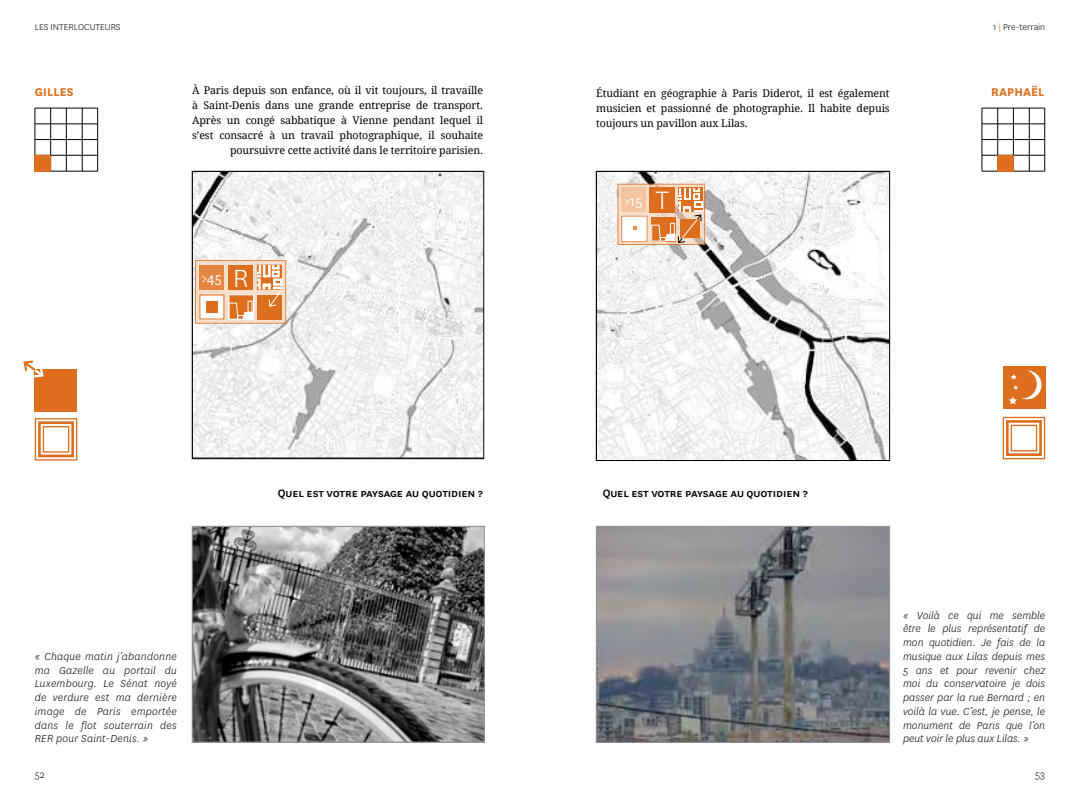
<style>
.page{position:relative;width:1080px;height:810px;background:#fff}
.page>*{position:absolute;margin:0;border:0;box-sizing:border-box;transform-origin:0 0}
.t1{font:16px "National";color:#fff}
.t2{font:15.5px "National";color:#fff}
.t3{font:700 13.12px "National";letter-spacing:.01em;color:#dd6e1d}
.t4{font:500 12.5px "National";letter-spacing:-.01em;color:#000}
.t5{font:italic 300 11.88px/13.8px "National";letter-spacing:.005em;color:#000;text-align:justify}
.t6{font:300 11.25px "National";color:#000}
.t7{font:10.62px/15px "Droid Serif";letter-spacing:-.01em;color:#000;text-align:right}
.t8{font:300 10px "National";color:#000}
.s1{color:#dd6e1d}
.s2{font-weight:300;font-size:29.12px}
.s3{font-weight:300;font-size:29.38px}
</style>
<div class="page">
<img style="left:598px;top:528px;width:290px;height:212px">
<div style="left:596px;top:526px;width:294px;height:216px;border:1px solid #939598"></div>
<svg style="left:194px;top:528px;width:288px;height:212px;background:#707070"></svg>
<div style="left:192px;top:526px;width:292px;height:216px;border:1px solid #939598"></div>
<hr style="left:98px;top:118px;width:1px;height:39px;background:#808285">
<hr style="left:82px;top:108px;width:1px;height:63px;background:#000">
<hr style="left:97px;top:108px;width:1px;height:63px;background:#000">
<hr style="left:66px;top:108px;width:1px;height:63px;background:#000">
<hr style="left:50px;top:108px;width:1px;height:63px;background:#000">
<hr style="left:35px;top:108px;width:1px;height:63px;background:#000">
<hr style="left:35px;top:124px;width:63px;height:1px;background:#000">
<hr style="left:35px;top:108px;width:63px;height:1px;background:#000">
<hr style="left:35px;top:139px;width:63px;height:1px;background:#000">
<hr style="left:35px;top:155px;width:63px;height:1px;background:#000">
<hr style="left:35px;top:171px;width:63px;height:1px;background:#000">
<hr style="left:1044px;top:117px;width:1px;height:40px;background:#000">
<hr style="left:1029px;top:108px;width:1px;height:63px;background:#000">
<hr style="left:1045px;top:108px;width:1px;height:63px;background:#000">
<hr style="left:1013px;top:108px;width:1px;height:63px;background:#000">
<hr style="left:998px;top:108px;width:1px;height:63px;background:#000">
<hr style="left:982px;top:108px;width:1px;height:63px;background:#000">
<hr style="left:982px;top:124px;width:63px;height:1px;background:#000">
<hr style="left:982px;top:108px;width:63px;height:1px;background:#000">
<hr style="left:982px;top:139px;width:63px;height:1px;background:#000">
<hr style="left:982px;top:155px;width:63px;height:1px;background:#000">
<hr style="left:982px;top:171px;width:63px;height:1px;background:#000">
<div style="left:35px;top:155px;width:16px;height:16px;background:#dd6e1d"></div>
<div style="left:997px;top:155px;width:16px;height:16px;background:#dd6e1d"></div>
<svg style="left:598px;top:173px;width:290px;height:286px"></svg>
<div style="left:596px;top:171px;width:294px;height:290px;border:1px solid #000"></div>
<svg style="left:34px;top:418px;width:44px;height:43px"></svg>
<div style="left:38px;top:421px;width:36px;height:36px;border:3px solid #dd6e1d"></div>
<div style="left:43px;top:426px;width:26px;height:27px;border:1px solid #dd6e1d"></div>
<svg style="left:194px;top:173px;width:288px;height:284px"></svg>
<div style="left:192px;top:171px;width:292px;height:288px;border:1px solid #000"></div>
<div style="left:1003px;top:366px;width:43px;height:42px;background:#dd6e1d"></div>
<svg style="left:1002px;top:416px;width:44px;height:44px"></svg>
<div style="left:1006px;top:420px;width:36px;height:36px;border:3px solid #dd6e1d"></div>
<div style="left:1011px;top:425px;width:26px;height:26px;border:1px solid #dd6e1d"></div>
<div style="left:34px;top:369px;width:43px;height:42px;background:#dd6e1d"></div>
<svg style="left:23px;top:360px;width:21px;height:18px"></svg>
<svg style="left:618px;top:184px;width:87px;height:61px"></svg>
<div style="left:621px;top:188px;width:25px;height:24px;background:#f3c49f"></div>
<div style="left:650px;top:187px;width:25px;height:25px;background:#dd6e1d"></div>
<div style="left:621px;top:216px;width:26px;height:26px;background:#fff;border:1px solid #e79356"></div>
<svg style="left:633px;top:226px;width:4px;height:4px"></svg>
<svg style="left:651px;top:188px;width:51px;height:56px"></svg>
<svg style="left:195px;top:260px;width:91px;height:64px;background:#f0caad"></svg>
<div style="left:200px;top:265px;width:24px;height:25px;background:#e48642"></div>
<div style="left:200px;top:295px;width:24px;height:24px;background:#fff"></div>
<div style="left:206px;top:302px;width:12px;height:11px;background:#dd6e1d"></div>
<svg style="left:228px;top:265px;width:54px;height:55px;background:#e79b63"></svg>
<svg style="left:1021px;top:370px;width:21px;height:30px"></svg>
<p class="t8" style="left:35px;top:21px;width:87px">LES INTERLOCUTEURS</p>
<p class="t8" style="left:993px;top:21px;width:53px">1 <span class="s1">|</span> Pre-terrain</p>
<p class="t7" style="left:192px;top:83px;width:292px">À Paris depuis son enfance, où il vit toujours, il travaille à Saint-Denis dans une grande entreprise de transport.<br>Après un congé sabbatique à Vienne pendant lequel il s’est consacré à un travail photographique, il souhaite poursuivre cette activité dans le territoire parisien.</p>
<p class="t3" style="left:35px;top:83px;width:40px">GILLES</p>
<p class="t3" style="left:991px;top:83px;width:53px">RAPHAËL</p>
<p class="t7" style="left:596px;top:85px;width:295px;text-align:justify">Étudiant en géographie à Paris Diderot, il est également musicien et passionné de photographie. Il habite depuis toujours un pavillon aux Lilas.</p>
<h1 class="t1" style="left:201px;top:268px;width:49px">&gt;45 <span class="s2">R</span></h1>
<h2 class="t2" style="left:624px;top:191px;width:45px">&gt;15 <span class="s3">t</span></h2>
<p class="t5" style="left:35px;top:649px;width:144px">« Chaque matin j’abandonne ma Gazelle au portail du Luxembourg. Le Sénat noyé de verdure est ma dernière image de Paris emportée dans le flot souterrain des RER pour Saint-Denis. »</p>
<p class="t4" style="left:278px;top:485px;width:207px">Quel est votre paysage au quotidien ?</p>
<p class="t4" style="left:603px;top:485px;width:207px">Quel est votre paysage au quotidien ?</p>
<p class="t5" style="left:903px;top:608px;width:144px">« Voilà ce qui me semble être le plus représentatif de mon quotidien. Je fais de la musique aux Lilas depuis mes 5 ans et pour revenir chez moi du conservatoire je dois passer par la rue Bernard ; en voilà la vue. C’est, je pense, le monument de Paris que l’on peut voir le plus aux Lilas. »</p>
<p class="t6" style="left:35px;top:768px;width:11px">52</p>
<p class="t6" style="left:1035px;top:768px;width:11px">53</p>
</div>
